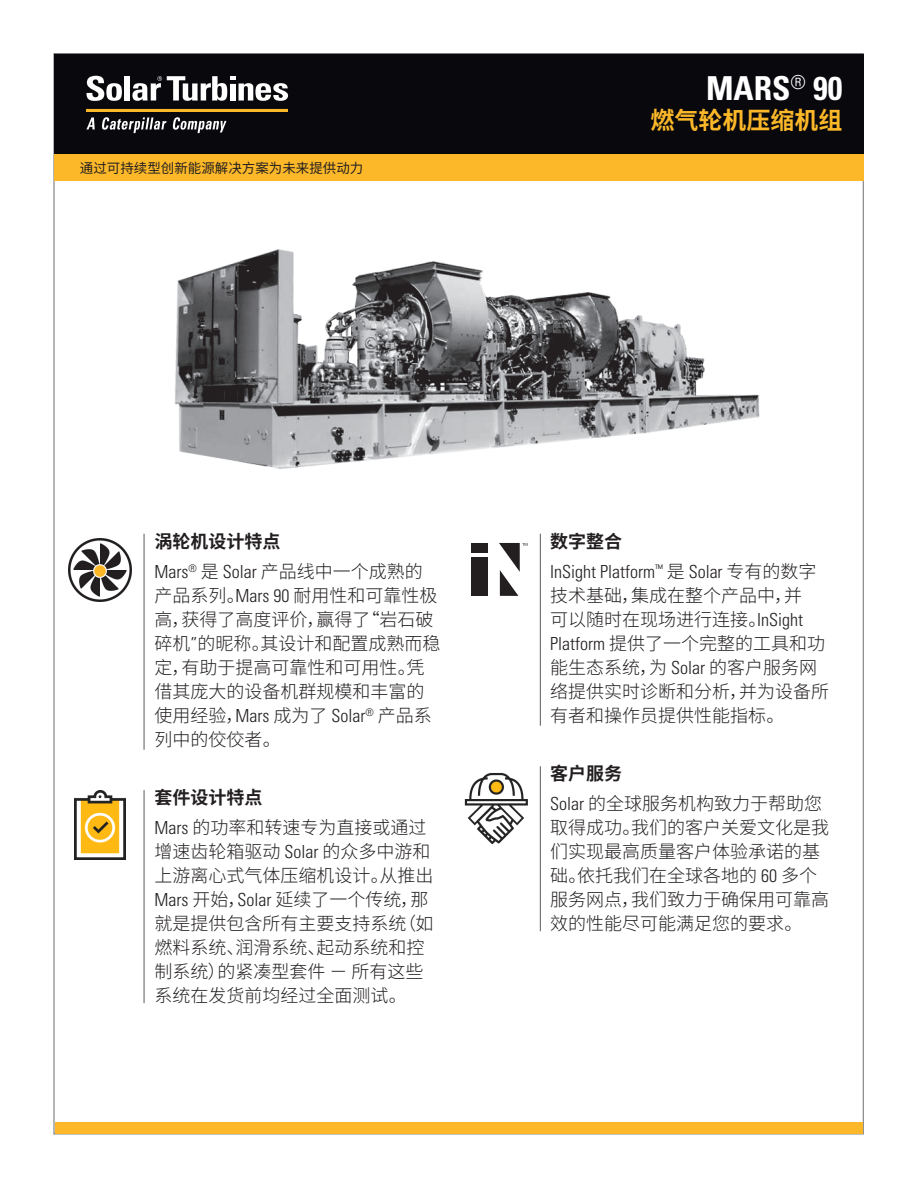
<style>
.page{position:relative;width:918px;height:1188px;background:#fff}
.page>*{position:absolute;margin:0;border:0;box-sizing:border-box;transform-origin:0 0}
.t1{font:700 condensed 33px "Univers LT Std";color:#fff}
.t2{font:700 24px "Noto Sans CJ Ksc";color:#fcb828}
.t3{font:300 18px/24px "Noto Sans CJ Ksc";color:#231f20}
.t4{font:300 condensed 18px "Univers LT Std";color:#231f20}
.t5{font:700 18px "Noto Sans CJ Ksc";color:#231f20}
.t6{font:13.5px "Noto Sans CJ Ksc";color:#231f20}
.s1{font-weight:700}
.s2{font-family:"Univers LT Std";font-stretch:condensed}
.s3{font-family:"Noto Sans CJ Ksc";font-stretch:normal}
</style>
<div class="page">
<div style="left:55px;top:1122px;width:807px;height:12px;background:#fcb828"></div>
<div style="left:54px;top:54px;width:810px;height:101px;background:#08080d"></div>
<div style="left:54px;top:155px;width:810px;height:26px;background:#fcb828"></div>
<img style="left:175px;top:249px;width:585px;height:220px">
<svg style="left:86px;top:117px;width:9px;height:12px"></svg>
<svg style="left:172px;top:117px;width:54px;height:16px"></svg>
<svg style="left:102px;top:117px;width:64px;height:16px"></svg>
<hr style="left:86px;top:109px;width:202px;height:2px;background:#fcb729">
<svg style="left:86px;top:76px;width:202px;height:25px"></svg>
<img style="left:75px;top:790px;width:50px;height:69px">
<img style="left:68px;top:538px;width:64px;height:64px">
<div style="left:471px;top:543px;width:17px;height:10px;background:#231f20"></div>
<div style="left:471px;top:558px;width:17px;height:38px;background:#231f20"></div>
<svg style="left:499px;top:543px;width:28px;height:53px"></svg>
<img style="left:464px;top:773px;width:64px;height:71px">
<hr style="left:143px;top:534px;width:2px;height:216px;background:#6c6d70">
<hr style="left:540px;top:534px;width:1px;height:192px;background:#6c6d70">
<hr style="left:143px;top:790px;width:2px;height:213px;background:#6c6d70">
<hr style="left:540px;top:766px;width:1px;height:165px;background:#6c6d70">
<p class="t6" style="left:80px;top:161px;width:285px">通过可持续型创新能源解决方案为未来提供动力</p>
<h1 class="t1" style="left:706px;top:68px;width:138px">MARS<sup>®</sup> 90</h1>
<h2 class="t2" style="left:650px;top:107px;width:193px">燃气轮机压缩机组</h2>
<p class="t3" style="left:154px;top:527px;width:270px;line-height:30px"><span class="s1">涡轮机设计特点<br></span><span class="s2">Mars</span><sup>®</sup> 是 <span class="s2">Solar</span> 产品线中一个成熟的</p>
<p class="t3" style="left:154px;top:584px;width:288px">产品系列。<span class="s2">Mars 90</span> 耐用性和可靠性极高，获得了高度评价，赢得了“岩石破碎机<span class="s2">”</span>的昵称。其设计和配置成熟而稳定，有助于提高可靠性和可用性。凭借其庞大的设备机群规模和丰富的使用经验，<span class="s2">Mars</span> 成为了 <span class="s2">Solar</span><sup>®</sup> 产品系列中的佼佼者。</p>
<p class="t3" style="left:154px;top:783px;width:273px;line-height:30px"><span class="s1">套件设计特点<br></span><span class="s2">Mars</span> 的功率和转速专为直接或通过</p>
<p class="t3" style="left:154px;top:840px;width:280px">增速齿轮箱驱动 <span class="s2">Solar</span> 的众多中游和上游离心式气体压缩机设计。从推出<br><span class="s2">Mars</span> 开始，<span class="s2">Solar</span> 延续了一个传统，那就是提供包含所有主要支持系统（如燃料系统、润滑系统、起动系统和控制系统）的紧凑型套件 − 所有这些系统在发货前均经过全面测试。</p>
<p class="t5" style="left:550px;top:531px;width:73px">数字整合</p>
<p class="t4" style="left:550px;top:561px;width:268px">InSight Platform<sup>™</sup> <span class="s3">是</span> Solar <span class="s3">专有的数字</span></p>
<p class="t3" style="left:550px;top:584px;width:281px">技术基础，集成在整个产品中，并<br>可以随时在现场进行连接。<span class="s2">InSight<br>Platform</span> 提供了一个完整的工具和功能生态系统，为 <span class="s2">Solar</span> 的客户服务网络提供实时诊断和分析，并为设备所有者和操作员提供性能指标。</p>
<p class="t3" style="left:550px;top:759px;width:273px;line-height:30px"><span class="s1">客户服务<br></span><span class="s2">Solar</span> 的全球服务机构致力于帮助您</p>
<p class="t3" style="left:550px;top:816px;width:281px">取得成功。我们的客户关爱文化是我们实现最高质量客户体验承诺的基础。依托我们在全球各地的 <span class="s2">60</span> 多个服务网点，我们致力于确保用可靠高效的性能尽可能满足您的要求。</p>
</div>
